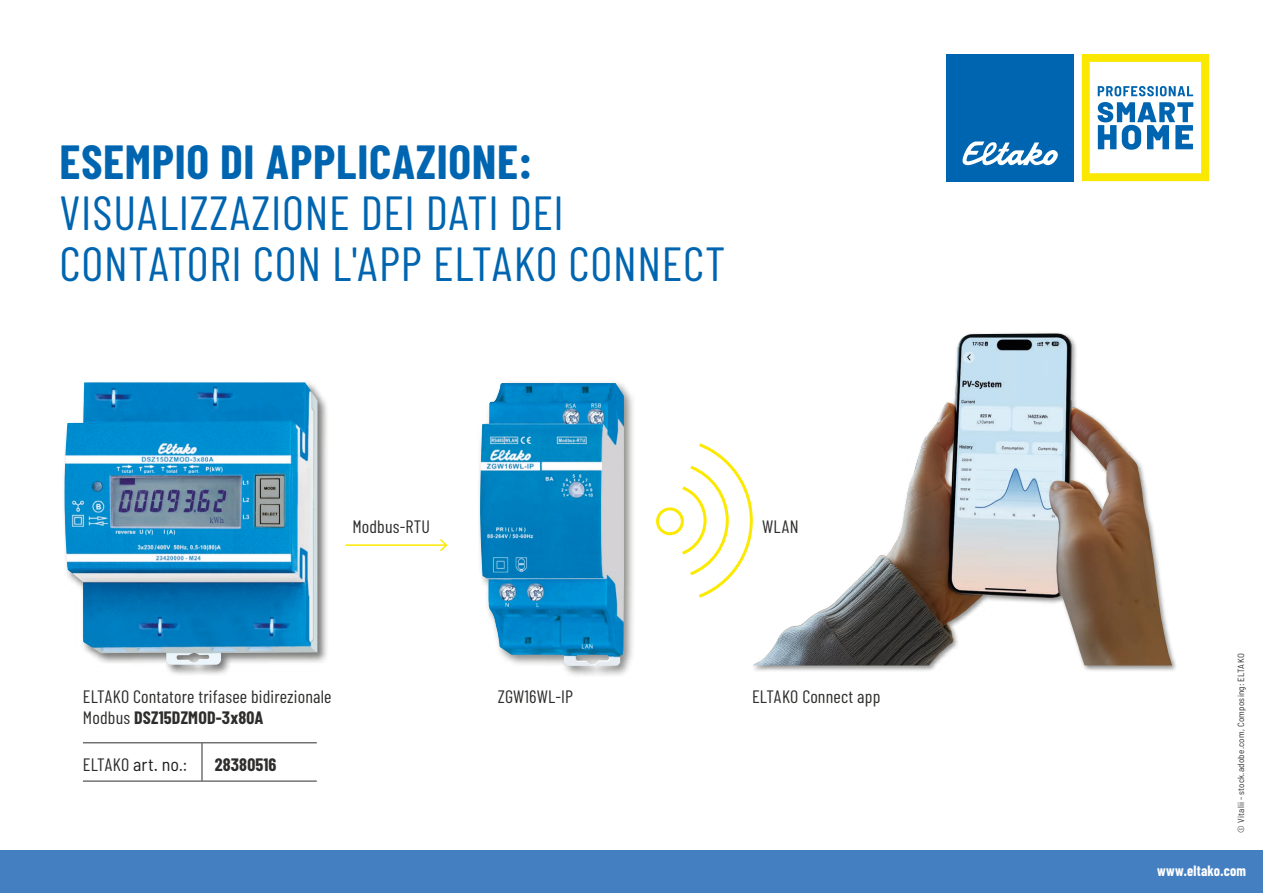
<style>
.page{position:relative;width:1263px;height:893px;background:#fff}
.page>*{position:absolute;margin:0;border:0;box-sizing:border-box;transform-origin:0 0}
.t1{font:48px/51px "Barlow Condensed";letter-spacing:.015em;color:#0065b0}
.t2{font:700 48px "Barlow Condensed";letter-spacing:.015em;color:#0065b0}
.t3{font:18px/21.6px "Barlow Condensed";letter-spacing:.01em;color:#2e2d2c}
.t4{font:700 18px "Barlow Condensed";letter-spacing:.01em;color:#2e2d2c}
.t5{font:700 15px "Barlow Condensed";letter-spacing:.01em;color:#fff;scale:.94 1}
.t6{font:semi-condensed 9px "Barlow";letter-spacing:.03em;color:#2e2d2c}
.s1{font-weight:700}
.s2{font-family:"Barlow";font-stretch:semi-condensed;color:#1d1d1b}
</style>
<div class="page">
<svg style="left:1082px;top:54px;width:127px;height:127px"></svg>
<div style="left:947px;top:54px;width:127px;height:127px;background:#0065b0"></div>
<svg style="left:962px;top:141px;width:96px;height:25px"></svg>
<div style="left:0;top:850px;width:1263px;height:43px;background:#437fc1"></div>
<div style="left:62px;top:380px;width:267px;height:296px;background:#1d1d1b;opacity:.6"></div>
<img style="left:64px;top:423px;width:157px;height:242px">
<hr style="left:345px;top:544px;width:101px;height:2px;background:#fce900">
<svg style="left:438px;top:539px;width:10px;height:12px"></svg>
<div style="left:476px;top:379px;width:159px;height:298px;background:#1d1d1b;opacity:.5"></div>
<img style="left:480px;top:383px;width:144px;height:283px">
<svg style="left:656px;top:443px;width:94px;height:155px"></svg>
<div style="left:750px;top:330px;width:428px;height:342px;background:#1d1d1b;opacity:.5"></div>
<img style="left:752px;top:333px;width:420px;height:332px">
<hr style="left:83px;top:742px;width:119px;height:1px;background:#2e2d2c">
<hr style="left:202px;top:742px;width:115px;height:1px;background:#2e2d2c">
<hr style="left:202px;top:743px;width:1px;height:38px;background:#2e2d2c">
<hr style="left:83px;top:781px;width:119px;height:1px;background:#2e2d2c">
<hr style="left:202px;top:781px;width:115px;height:1px;background:#2e2d2c">
<h1 class="t2" style="left:60px;top:132px;width:474px">ESEMPIO DI APPLICAZIONE:</h1>
<h1 class="t1" style="left:60px;top:186px;width:667px">VISUALIZZAZIONE DEI DATI DEI<br>CONTATORI CON L'APP ELTAKO CONNECT</h1>
<p class="t3" style="left:352px;top:515px;width:79px">Modbus-RTU</p>
<p class="t3" style="left:762px;top:515px;width:38px">WLAN</p>
<p class="t3" style="left:83px;top:685px;width:250px">ELTAKO Contatore trifasee bidirezionale<br>Modbus <span class="s1">DSZ15DZMOD-3x80A</span></p>
<p class="t3" style="left:498px;top:685px;width:77px">ZGW16WL-IP</p>
<p class="t3" style="left:752px;top:685px;width:130px">ELTAKO Connect app</p>
<p class="t3" style="left:83px;top:753px;width:105px">ELTAKO <span class="s2">art. no</span>.:</p>
<p class="t4" style="left:215px;top:753px;width:63px">28380516</p>
<p class="t6" style="left:1235px;top:833px;width:181px;rotate:-90deg">© Vitalii - stock.adobe.com, Composing: ELTAKO</p>
<p class="t5" style="left:1157px;top:861px;width:96px">www.eltako.com</p>
</div>
